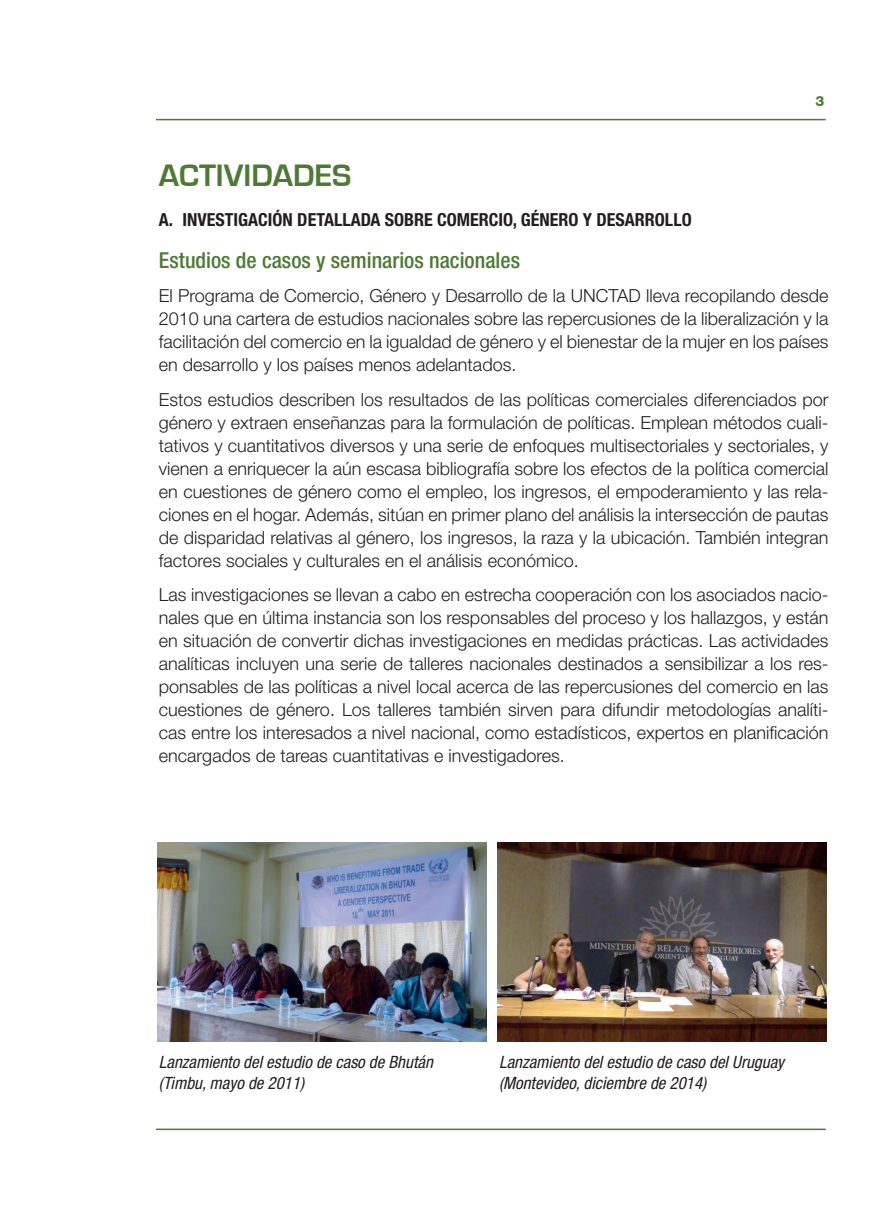
<style>
.page{position:relative;width:874px;height:1225px;background:#fff}
.page>*{position:absolute;margin:0;border:0;box-sizing:border-box;transform-origin:0 0}
.Titulo_verde{font:700 32px "Eurostile";color:#4f7936}
.titulo_verde_minuscu{font:500 condensed 22px "Helvetica Neue LT Std";color:#4f7936}
.Body_text{font:300 18px/23px "Helvetica Neue LT Std";color:#231f20;text-align:justify}
.titulo_A{font:700 condensed 18px "Helvetica Neue LT Std";color:#231f20}
.t1{font:italic condensed 17px/20.4px "Helvetica Neue LT Std";color:#231f20}
.t2{font:800 14px "Helvetica Neue LT Std";color:#4f7936}
</style>
<div class="page">
<hr style="left:156px;top:119px;width:669px;height:1px;background:#4f7936">
<hr style="left:156px;top:1128px;width:669px;height:2px;background:#4f7936">
<img style="left:157px;top:842px;width:329px;height:199px">
<img style="left:497px;top:842px;width:329px;height:199px">
<p class="t2" style="left:815px;top:93px;width:10px">3</p>
<p class="Titulo_verde" style="left:159px;top:158px;width:194px">ACTIVIDADES</p>
<p class="titulo_A" style="left:159px;top:208px;width:534px">A. INVESTIGACIÓN DETALLADA SOBRE COMERCIO, GÉNERO Y DESARROLLO</p>
<p class="titulo_verde_minuscu" style="left:159px;top:247px;width:362px">Estudios de casos y seminarios nacionales</p>
<p class="Body_text" style="left:159px;top:284px;width:671px">El Programa de Comercio, Género y Desarrollo de la UNCTAD lleva recopilando desde 2010 una cartera de estudios nacionales sobre las repercusiones de la liberalización y la facilitación del comercio en la igualdad de género y el bienestar de la mujer en los países en desarrollo y los países menos adelantados.</p>
<p class="Body_text" style="left:159px;top:387px;width:671px">Estos estudios describen los resultados de las políticas comerciales diferenciados por género y extraen enseñanzas para la formulación de políticas. Emplean métodos cuali&shy;tativos y cuantitativos diversos y una serie de enfoques multisectoriales y sectoriales, y vienen a enriquecer la aún escasa bibliografía sobre los efectos de la política comercial en cuestiones de género como el empleo, los ingresos, el empoderamiento y las rela&shy;ciones en el hogar. Además, sitúan en primer plano del análisis la intersección de pautas de disparidad relativas al género, los ingresos, la raza y la ubicación. También integran factores sociales y culturales en el análisis económico.</p>
<p class="Body_text" style="left:159px;top:582px;width:671px">Las investigaciones se llevan a cabo en estrecha cooperación con los asociados nacio&shy;nales que en última instancia son los responsables del proceso y los hallazgos, y están en situación de convertir dichas investigaciones en medidas prácticas. Las actividades analíticas incluyen una serie de talleres nacionales destinados a sensibilizar a los res&shy;ponsables de las políticas a nivel local acerca de las repercusiones del comercio en las cuestiones de género. Los talleres también sirven para difundir metodologías analíti&shy;cas entre los interesados a nivel nacional, como estadísticos, expertos en planificación encargados de tareas cuantitativas e investigadores.</p>
<p class="t1" style="left:159px;top:1052px;width:275px">Lanzamiento del estudio de caso de Bhután (Timbu, mayo de 2011)</p>
<p class="t1" style="left:499px;top:1052px;width:286px">Lanzamiento del estudio de caso del Uruguay (Montevideo, diciembre de 2014)</p>
</div>
